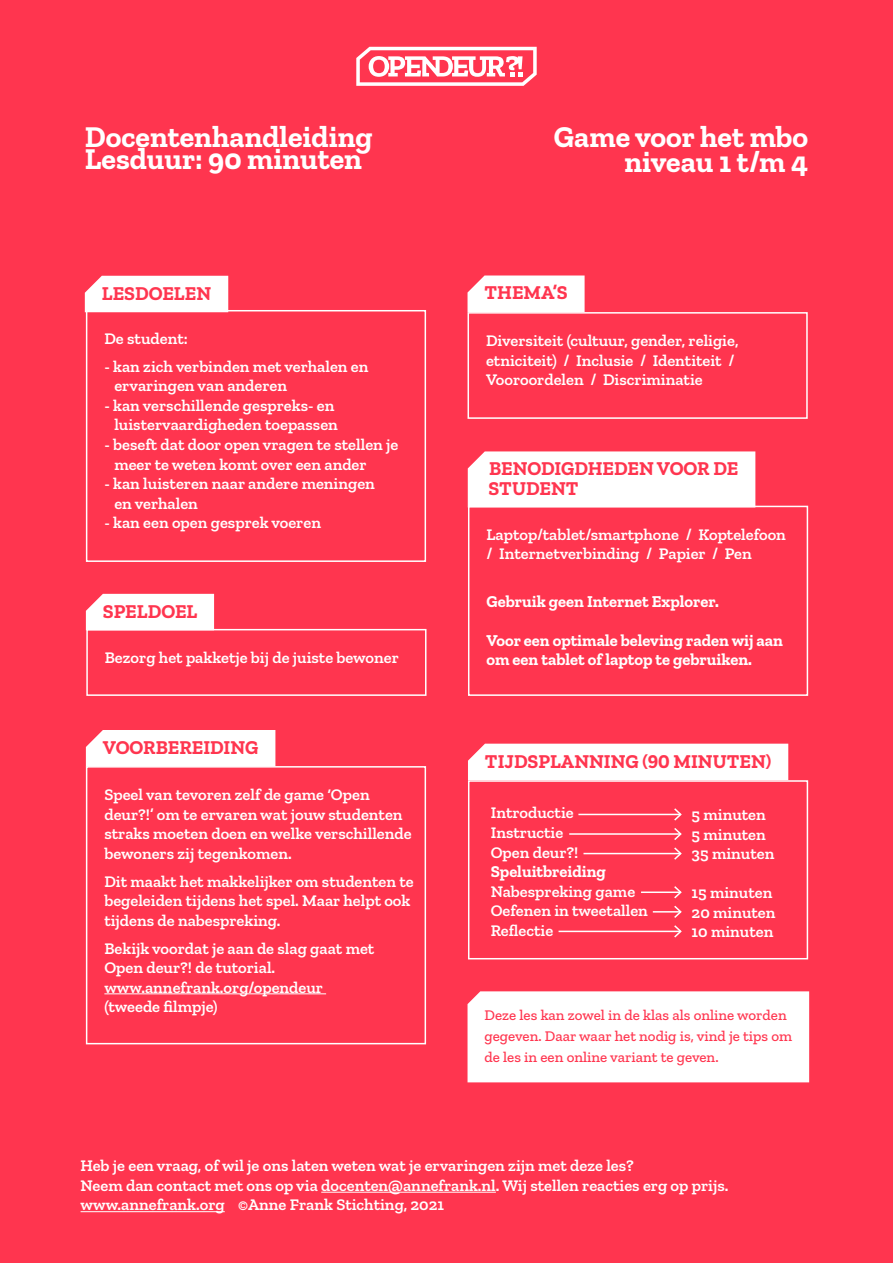
<style>
.page{position:relative;width:893px;height:1263px;background:#ff354f}
.page>*{position:absolute;margin:0;border:0;box-sizing:border-box;transform-origin:0 0}
.t1{font:700 30px/25.5px "Zilla Slab";color:#fff;text-align:right}
.t2{font:700 19.5px/19.5px "Zilla Slab";color:#ff354f}
.t3{font:600 16.5px/19.5px "Zilla Slab";color:#fff}
.t4{font:700 16.5px/19.5px "Zilla Slab";color:#fff}
.t5{font:500 15px/21px "Zilla Slab";color:#ff354f}
</style>
<div class="page">
<svg style="left:356px;top:47px;width:181px;height:39px"></svg>
<div style="left:85px;top:276px;width:143px;height:36px;background:#fff"></div>
<div style="left:86px;top:310px;width:340px;height:252px;border:2px solid #fff"></div>
<div style="left:86px;top:629px;width:340px;height:67px;border:2px solid #fff"></div>
<div style="left:86px;top:594px;width:128px;height:36px;background:#fff"></div>
<hr style="left:104px;top:993px;width:222px;height:1px;background:#fff">
<div style="left:86px;top:766px;width:340px;height:278px;border:2px solid #fff"></div>
<div style="left:86px;top:730px;width:189px;height:36px;background:#fff"></div>
<div style="left:467px;top:312px;width:341px;height:107px;border:2px solid #fff"></div>
<svg style="left:467px;top:275px;width:118px;height:37px;background:#fff3f5"></svg>
<div style="left:468px;top:780px;width:340px;height:179px;border:2px solid #fff"></div>
<div style="left:468px;top:744px;width:320px;height:36px;background:#fff"></div>
<hr style="left:578px;top:814px;width:103px;height:1px;background:#fff">
<hr style="left:569px;top:833px;width:112px;height:2px;background:#fff">
<hr style="left:583px;top:853px;width:98px;height:1px;background:#fff">
<svg style="left:673px;top:808px;width:9px;height:52px"></svg>
<hr style="left:641px;top:891px;width:40px;height:2px;background:#fff">
<hr style="left:559px;top:931px;width:122px;height:1px;background:#fff">
<svg style="left:653px;top:886px;width:29px;height:52px"></svg>
<div style="left:468px;top:506px;width:340px;height:190px;border:2px solid #fff"></div>
<div style="left:468px;top:451px;width:287px;height:56px;background:#fff"></div>
<div style="left:467px;top:991px;width:342px;height:91px;background:#fff"></div>
<hr style="left:321px;top:1192px;width:175px;height:1px;background:#fff">
<hr style="left:81px;top:1211px;width:144px;height:1px;background:#fff">
<h1 class="t1" style="left:85px;top:126px;width:289px;line-height:22.5px;text-align:left">Docentenhandleiding<br>Lesduur: 90 minuten</h1>
<p class="t2" style="left:102px;top:283px;width:111px">LESDOELEN</p>
<p class="t3" style="left:104px;top:329px;width:85px">De student:</p>
<p class="t3" style="left:114px;top:357px;width:256px;text-indent:-10px">- kan zich verbinden met verhalen en ervaringen van anderen</p>
<p class="t3" style="left:104px;top:396px;width:235px;text-align:right">- kan verschillende gespreks- en luistervaardigheden toepassen</p>
<p class="t3" style="left:114px;top:435px;width:286px;text-indent:-10px">- beseft dat door open vragen te stellen je meer te weten komt over een ander</p>
<p class="t3" style="left:114px;top:474px;width:262px;text-indent:-10px">- kan luisteren naar andere meningen en verhalen</p>
<p class="t3" style="left:104px;top:513px;width:218px">- kan een open gesprek voeren</p>
<p class="t2" style="left:103px;top:601px;width:96px">SPELDOEL</p>
<p class="t3" style="left:105px;top:648px;width:296px">Bezorg het pakketje bij de juiste bewoner</p>
<p class="t2" style="left:103px;top:738px;width:157px">VOORBEREIDING</p>
<p class="t3" style="left:104px;top:785px;width:309px">Speel van tevoren zelf de game ‘Open deur?!’ om te ervaren wat jouw studenten straks moeten doen en welke verschillende bewoners zij tegenkomen.</p>
<p class="t3" style="left:104px;top:871px;width:311px">Dit maakt het makkelijker om studenten te begeleiden tijdens het spel. Maar helpt ook tijdens de nabespreking.</p>
<p class="t3" style="left:104px;top:938px;width:271px">Bekijk voordat je aan de slag gaat met<br>Open deur?! de tutorial. www.annefrank.org/opendeur (tweede filmpje)</p>
<h1 class="t1" style="left:554px;top:124px;width:256px">Game voor het mbo niveau 1 t/m 4</h1>
<p class="t2" style="left:485px;top:283px;width:85px">THEMA’S</p>
<p class="t3" style="left:486px;top:331px;width:254px">Diversiteit (cultuur, gender, religie, etniciteit) / Inclusie / Identiteit /<br>Vooroordelen / Discriminatie</p>
<p class="t2" style="left:488px;top:459px;width:251px">BENODIGDHEDEN VOOR DE<br>STUDENT</p>
<p class="t3" style="left:486px;top:524px;width:301px">Laptop/tablet/smartphone / Koptelefoon / Internetverbinding / Papier / Pen</p>
<p class="t4" style="left:486px;top:591px;width:234px">Gebruik geen Internet Explorer.</p>
<p class="t4" style="left:486px;top:630px;width:298px">Voor een optimale beleving raden wij aan om een tablet of laptop te gebruiken.</p>
<p class="t2" style="left:485px;top:751px;width:288px">TIJDSPLANNING (90 MINUTEN)</p>
<p class="t3" style="left:491px;top:803px;width:89px">Introductie<br>Instructie<br>Open deur?!</p>
<p class="t4" style="left:491px;top:862px;width:117px">Speluitbreiding</p>
<p class="t3" style="left:491px;top:881px;width:159px">Nabespreking game<br>Oefenen in tweetallen<br>Reflectie</p>
<p class="t3" style="left:692px;top:805px;width:84px">5 minuten<br>5 minuten<br>35 minuten</p>
<p class="t3" style="left:692px;top:883px;width:85px">15 minuten<br>20 minuten<br>10 minuten</p>
<p class="t5" style="left:485px;top:1005px;width:309px">Deze les kan zowel in de klas als online worden gegeven. Daar waar het nodig is, vind je tips om de les in een online variant te geven.</p>
<p class="t3" style="left:81px;top:1156px;width:649px">Heb je een vraag, of wil je ons laten weten wat je ervaringen zijn met deze les?<br>Neem dan contact met ons op via docenten@annefrank.nl. Wij stellen reacties erg op prijs. www.annefrank.org ©Anne Frank Stichting, 2021</p>
</div>
